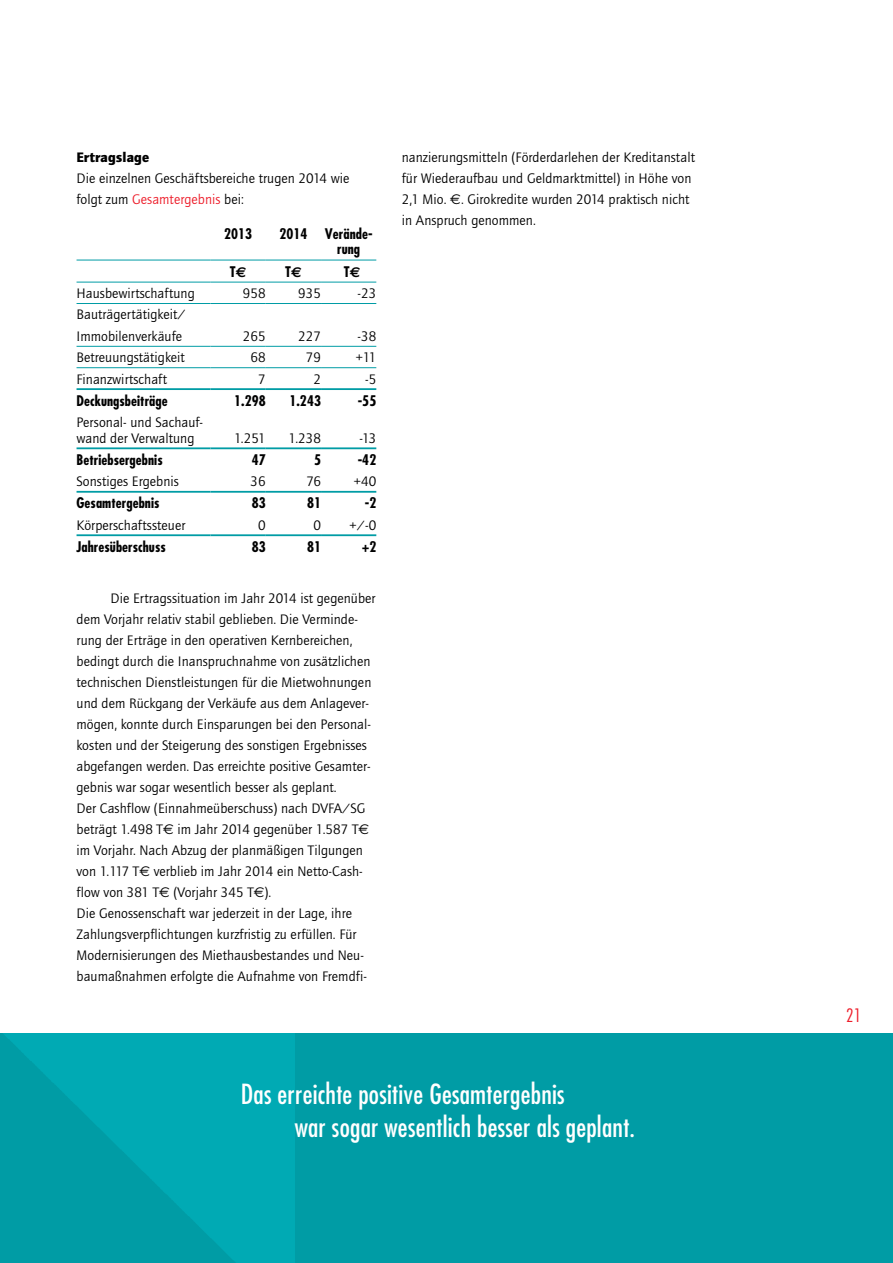
<style>
.page{position:relative;width:893px;height:1263px;background:#fff}
.page>*{position:absolute;margin:0;border:0;box-sizing:border-box;transform-origin:0 0}
.t1{font:condensed 27px/33px "Futura";letter-spacing:.01em;color:#fff}
.t2{font:300 condensed 18px "Futura";color:#ed1c29}
.t3{font:14.25px/21px "Quay Sans";letter-spacing:.005em;color:#000}
.t4{font:700 condensed 14.25px/15.8px "Futura";letter-spacing:.005em;color:#000}
.t5{font:900 14.25px "Quay Sans";color:#000}
.s1{color:#ed1c29}
.s2{font-family:"Euro Sans";font-stretch:normal}
.s3{font-family:"Euro Sans"}
</style>
<div class="page">
<div style="left:0;top:1033px;width:893px;height:230px;background:#009ca5"></div>
<img style="left:3px;top:1033px;width:291px;height:230px">
<hr style="left:77px;top:260px;width:133px;height:1px;background:#009ca5">
<hr style="left:210px;top:260px;width:56px;height:1px;background:#009ca5">
<hr style="left:266px;top:260px;width:55px;height:1px;background:#009ca5">
<hr style="left:321px;top:260px;width:55px;height:1px;background:#009ca5">
<hr style="left:77px;top:303px;width:133px;height:1px;background:#009ca5">
<hr style="left:210px;top:303px;width:56px;height:1px;background:#009ca5">
<hr style="left:266px;top:303px;width:55px;height:1px;background:#009ca5">
<hr style="left:321px;top:303px;width:55px;height:1px;background:#009ca5">
<hr style="left:77px;top:346px;width:133px;height:1px;background:#009ca5">
<hr style="left:77px;top:367px;width:133px;height:1px;background:#009ca5">
<hr style="left:210px;top:367px;width:56px;height:1px;background:#009ca5">
<hr style="left:266px;top:367px;width:55px;height:1px;background:#009ca5">
<hr style="left:321px;top:367px;width:55px;height:1px;background:#009ca5">
<hr style="left:210px;top:388px;width:56px;height:2px;background:#009ca5">
<hr style="left:266px;top:388px;width:55px;height:2px;background:#009ca5">
<hr style="left:321px;top:388px;width:55px;height:2px;background:#009ca5">
<hr style="left:77px;top:282px;width:133px;height:1px;background:#009ca5">
<hr style="left:210px;top:282px;width:56px;height:1px;background:#009ca5">
<hr style="left:266px;top:282px;width:55px;height:1px;background:#009ca5">
<hr style="left:321px;top:282px;width:55px;height:1px;background:#009ca5">
<hr style="left:77px;top:388px;width:133px;height:2px;background:#009ca5">
<hr style="left:77px;top:447px;width:133px;height:2px;background:#009ca5">
<hr style="left:210px;top:447px;width:56px;height:2px;background:#009ca5">
<hr style="left:266px;top:447px;width:55px;height:2px;background:#009ca5">
<hr style="left:321px;top:447px;width:55px;height:2px;background:#009ca5">
<hr style="left:77px;top:491px;width:133px;height:2px;background:#009ca5">
<hr style="left:210px;top:491px;width:56px;height:2px;background:#009ca5">
<hr style="left:266px;top:491px;width:55px;height:2px;background:#009ca5">
<hr style="left:321px;top:491px;width:55px;height:2px;background:#009ca5">
<hr style="left:77px;top:534px;width:133px;height:2px;background:#009ca5">
<hr style="left:210px;top:534px;width:56px;height:2px;background:#009ca5">
<hr style="left:266px;top:534px;width:55px;height:2px;background:#009ca5">
<hr style="left:321px;top:534px;width:55px;height:2px;background:#009ca5">
<hr style="left:210px;top:346px;width:56px;height:1px;background:#009ca5">
<hr style="left:266px;top:346px;width:55px;height:1px;background:#009ca5">
<hr style="left:321px;top:346px;width:55px;height:1px;background:#009ca5">
<p class="t5" style="left:77px;top:148px;width:74px">Ertragslage</p>
<p class="t3" style="left:77px;top:168px;width:275px">Die einzelnen Geschäftsbereiche trugen 2014 wie folgt zum <span class="s1">Gesamtergebnis</span> bei:</p>
<p class="t4" style="left:224px;top:226px;width:30px">2013</p>
<p class="t4" style="left:337px;top:226px;width:37px;text-indent:-58px">2014 Verände&shy;rung</p>
<p class="t4" style="left:230px;top:263px;width:18px">T<span class="s2">€</span></p>
<p class="t4" style="left:285px;top:263px;width:18px">T<span class="s2">€</span></p>
<p class="t4" style="left:344px;top:263px;width:18px">T<span class="s2">€</span></p>
<p class="t3" style="left:77px;top:283px;width:120px">Hausbewirtschaftung</p>
<p class="t3" style="left:243px;top:283px;width:24px">958</p>
<p class="t3" style="left:298px;top:283px;width:24px">935</p>
<p class="t3" style="left:357px;top:283px;width:20px">-23</p>
<p class="t3" style="left:77px;top:304px;width:111px;line-height:21.5px">Bauträgertätigkeit/<br>Immobilenverkäufe</p>
<p class="t3" style="left:243px;top:326px;width:24px">265</p>
<p class="t3" style="left:298px;top:326px;width:24px">227</p>
<p class="t3" style="left:357px;top:326px;width:20px">-38</p>
<p class="t3" style="left:77px;top:347px;width:110px">Betreuungstätigkeit</p>
<p class="t3" style="left:251px;top:347px;width:17px">68</p>
<p class="t3" style="left:306px;top:347px;width:17px">79</p>
<p class="t3" style="left:356px;top:347px;width:22px">+11</p>
<p class="t3" style="left:77px;top:369px;width:92px">Finanzwirtschaft</p>
<p class="t3" style="left:258px;top:369px;width:9px">7</p>
<p class="t3" style="left:313px;top:369px;width:9px">2</p>
<p class="t3" style="left:365px;top:369px;width:13px">-5</p>
<p class="t4" style="left:77px;top:392px;width:93px">Deckungsbeiträge</p>
<p class="t4" style="left:234px;top:392px;width:33px">1.298</p>
<p class="t4" style="left:289px;top:392px;width:33px">1.243</p>
<p class="t4" style="left:358px;top:392px;width:20px">-55</p>
<p class="t3" style="left:77px;top:415px;width:128px;line-height:15.8px">Personal- und Sachauf&shy;wand der Verwaltung</p>
<p class="t3" style="left:234px;top:428px;width:33px">1.251</p>
<p class="t3" style="left:289px;top:428px;width:34px">1.238</p>
<p class="t3" style="left:359px;top:428px;width:18px">-13</p>
<p class="t4" style="left:77px;top:452px;width:88px">Betriebsergebnis</p>
<p class="t4" style="left:252px;top:452px;width:16px">47</p>
<p class="t4" style="left:314px;top:452px;width:8px">5</p>
<p class="t4" style="left:358px;top:452px;width:20px">-42</p>
<p class="t3" style="left:77px;top:471px;width:104px">Sonstiges Ergebnis</p>
<p class="t3" style="left:251px;top:471px;width:17px">36</p>
<p class="t3" style="left:307px;top:471px;width:16px">76</p>
<p class="t3" style="left:354px;top:471px;width:24px">+40</p>
<p class="t4" style="left:77px;top:495px;width:84px">Gesamtergebnis</p>
<p class="t4" style="left:252px;top:495px;width:16px">83</p>
<p class="t4" style="left:307px;top:495px;width:16px">81</p>
<p class="t4" style="left:365px;top:495px;width:13px">-2</p>
<p class="t3" style="left:77px;top:515px;width:110px">Körperschaftssteuer</p>
<p class="t3" style="left:258px;top:515px;width:9px">0</p>
<p class="t3" style="left:313px;top:515px;width:9px">0</p>
<p class="t3" style="left:350px;top:515px;width:28px">+/-0</p>
<p class="t4" style="left:77px;top:539px;width:91px">Jahresüberschuss</p>
<p class="t4" style="left:252px;top:539px;width:16px">83</p>
<p class="t4" style="left:307px;top:539px;width:16px">81</p>
<p class="t4" style="left:362px;top:539px;width:16px">+2</p>
<p class="t3" style="left:77px;top:588px;width:300px;text-indent:34px">Die Ertragssituation im Jahr 2014 ist gegenüber dem Vorjahr relativ stabil geblieben. Die Verminde&shy;rung der Erträge in den operativen Kernbereichen, bedingt durch die Inanspruchnahme von zusätzlichen technischen Dienstleistungen für die Mietwohnungen und dem Rückgang der Verkäufe aus dem Anlagever&shy;mögen, konnte durch Einsparungen bei den Personal&shy;kosten und der Steigerung des sonstigen Ergebnisses abgefangen werden. Das erreichte positive Gesamter&shy;gebnis war sogar wesentlich besser als geplant.<br>Der Cashflow (Einnahmeüberschuss) nach DVFA/SG beträgt 1.498 T<span class="s3">€</span> im Jahr 2014 gegenüber 1.587 T<span class="s3">€ </span>im Vorjahr. Nach Abzug der planmäßigen Tilgungen von 1.117 T<span class="s3">€</span> verblieb im Jahr 2014 ein Netto-Cash&shy;flow von 381 T<span class="s3">€</span> (Vorjahr 345 T<span class="s3">€</span>).<br>Die Genossenschaft war jederzeit in der Lage, ihre Zahlungsverpflichtungen kurzfristig zu erfüllen. Für Modernisierungen des Miethausbestandes und Neu&shy;baumaßnahmen erfolgte die Aufnahme von Fremdfi-</p>
<p class="t3" style="left:402px;top:147px;width:295px">nanzierungsmitteln (Förderdarlehen der Kreditanstalt für Wiederaufbau und Geldmarktmittel) in Höhe von 2,1 Mio. <span class="s3">€</span>. Girokredite wurden 2014 praktisch nicht in Anspruch genommen.</p>
<h1 class="t1" style="left:295px;top:1077px;width:342px;text-indent:-54px">Das erreichte positive Gesamtergebnis<br>war sogar wesentlich besser als geplant.</h1>
<p class="t2" style="left:846px;top:1004px;width:16px">21</p>
</div>
